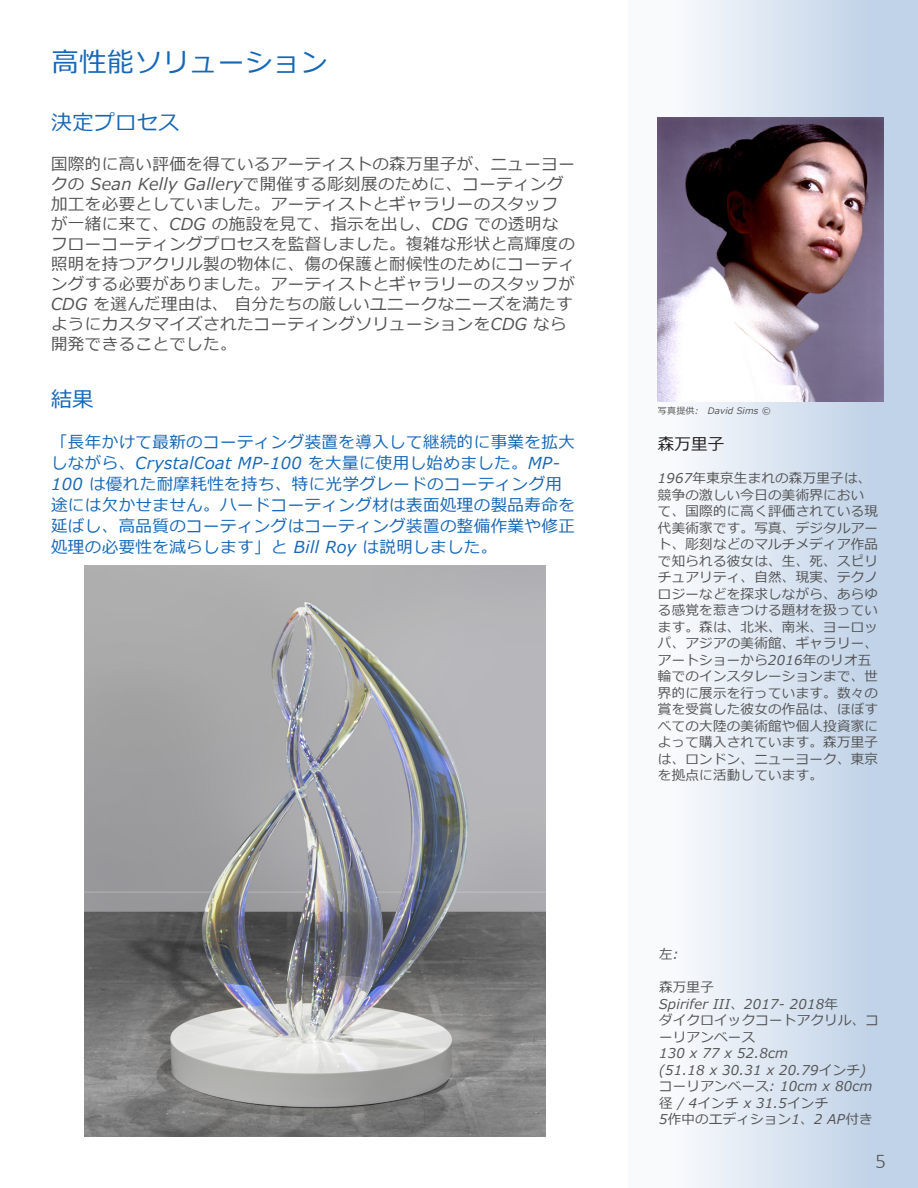
<style>
.page{position:relative;width:918px;height:1188px;background:#fff}
.page>*{position:absolute;margin:0;border:0;box-sizing:border-box;transform-origin:0 0}
.HEADINGS_-_BLUE{font:27px "Meiryo";letter-spacing:.025em;color:#1567b8}
.BODY_TEXT_-_TITLES{font:21px "Meiryo";letter-spacing:.025em;color:#1567b8}
.BODY_TEXT_-_MAIN{font:300 21px "Calibri";color:#545454}
.BODY_TEXT_-_MAIN-2{font:italic 16.5px/20px "Meiryo";letter-spacing:.025em;color:#545454}
.BODY_TEXT_-_QUOTE{font:italic 16.5px/21px "Meiryo";letter-spacing:.025em;color:#1567b8}
.BODY_TEXT_-_LEFT_HEADINGS{font:16.5px "Meiryo";color:#231f20}
.BODY_TEXT_-_LEFT{font:italic 13.5px/16.5px "Meiryo";letter-spacing:.02em;color:#545454}
.BODY_TEXT_-_LEFT-2{font:italic 9px "Meiryo";letter-spacing:.02em;color:#545454}
</style>
<div class="page">
<div style="left:628px;top:0;width:290px;height:1188px;background:linear-gradient(to right,#fff,#bacee5)"></div>
<img style="left:85px;top:566px;width:461px;height:571px">
<img style="left:658px;top:117px;width:226px;height:285px">
<p class="HEADINGS_-_BLUE" style="left:52px;top:43px;width:278px">高性能ソリューション</p>
<p class="BODY_TEXT_-_TITLES" style="left:51px;top:108px;width:130px">決定プロセス</p>
<p class="BODY_TEXT_-_MAIN-2" style="left:51px;top:155px;width:525px">国際的に高い評価を得ているアーティストの森万里子が、ニューヨークの Sean Kelly Galleryで開催する彫刻展のために、コーティング加工を必要としていました。アーティストとギャラリーのスタッフが一緒に来て、CDG の施設を見て、指示を出し、CDG での透明なフローコーティングプロセスを監督しました。複雑な形状と高輝度の照明を持つアクリル製の物体に、傷の保護と耐候性のためにコーティングする必要がありました。アーティストとギャラリーのスタッフがCDG を選んだ理由は、 自分たちの厳しいユニークなニーズを満たすようにカスタマイズされたコーティングソリューションをCDG なら開発できることでした。</p>
<p class="BODY_TEXT_-_TITLES" style="left:51px;top:385px;width:44px">結果</p>
<p class="BODY_TEXT_-_QUOTE" style="left:51px;top:433px;width:525px">「長年かけて最新のコーティング装置を導入して継続的に事業を拡大しながら、CrystalCoat MP-100 を大量に使用し始めました。MP-100 は優れた耐摩耗性を持ち、特に光学グレードのコーティング用途には欠かせません。ハードコーティング材は表面処理の製品寿命を延ばし、高品質のコーティングはコーティング装置の整備作業や修正処理の必要性を減らします」と Bill Roy は説明しました。</p>
<p class="BODY_TEXT_-_LEFT-2" style="left:658px;top:405px;width:114px">写真提供:　David Sims ©</p>
<p class="BODY_TEXT_-_LEFT_HEADINGS" style="left:658px;top:433px;width:68px">森万里子</p>
<p class="BODY_TEXT_-_LEFT" style="left:658px;top:471px;width:222px">1967年東京生まれの森万里子は、競争の激しい今日の美術界において、国際的に高く評価されている現代美術家です。写真、デジタルアート、彫刻などのマルチメディア作品で知られる彼女は、生、死、スピリチュアリティ、自然、現実、テクノロジーなどを探求しながら、あらゆる感覚を惹きつける題材を扱っています。森は、北米、南米、ヨーロッパ、アジアの美術館、ギャラリー、アートショーから2016年のリオ五輪でのインスタレーションまで、世界的に展示を行っています。数々の賞を受賞した彼女の作品は、ほぼすべての大陸の美術館や個人投資家によって購入されています。森万里子は、ロンドン、ニューヨーク、東京を拠点に活動しています。</p>
<p class="BODY_TEXT_-_LEFT" style="left:659px;top:947px;width:21px">左:</p>
<p class="BODY_TEXT_-_LEFT" style="left:659px;top:980px;width:56px">森万里子</p>
<p class="BODY_TEXT_-_LEFT" style="left:659px;top:996px;width:180px">Spirifer III、2017- 2018年</p>
<p class="BODY_TEXT_-_LEFT" style="left:659px;top:1013px;width:222px">ダイクロイックコートアクリル、コーリアンベース</p>
<p class="BODY_TEXT_-_LEFT" style="left:659px;top:1046px;width:131px">130 x 77 x 52.8cm</p>
<p class="BODY_TEXT_-_LEFT" style="left:659px;top:1062px;width:209px">(51.18 x 30.31 x 20.79インチ)</p>
<p class="BODY_TEXT_-_LEFT" style="left:659px;top:1079px;width:215px">コーリアンベース: 10cm x 80cm径 / 4インチ x 31.5インチ</p>
<p class="BODY_TEXT_-_LEFT" style="left:659px;top:1112px;width:215px">5作中のエディション1、2 AP付き</p>
<p class="BODY_TEXT_-_MAIN" style="left:875px;top:1148px;width:12px">5</p>
</div>
